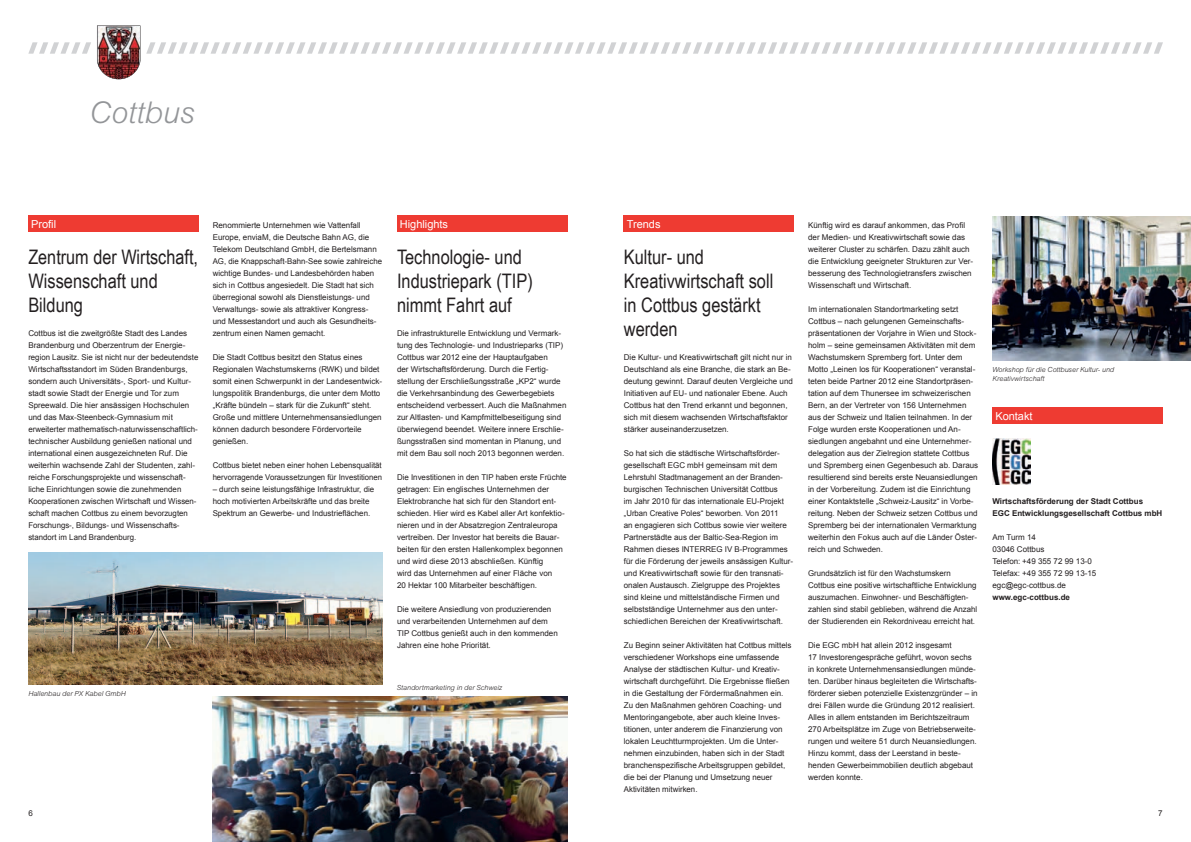
<style>
.page{position:relative;width:1191px;height:842px;background:#fff}
.page>*{position:absolute;margin:0;border:0;box-sizing:border-box;transform-origin:0 0}
.t1{font:italic 300 30px "Arial";color:#939598}
.t2{font:20px/24px "Arial Narrow";color:#231f20}
.t3{font:11px "Arial";color:#fff}
.t4{font:8px/12px "Arial";color:#231f20}
.t5{font:700 8px/12px "Arial";color:#231f20}
.t6{font:italic 300 7px/9px "Arial";color:#231f20}
</style>
<div class="page">
<div style="left:92px;top:22px;width:52px;height:60px;background:linear-gradient(to right,#fff,#fff)"></div>
<svg style="left:28px;top:26px;width:1135px;height:53px"></svg>
<div style="left:397px;top:216px;width:170px;height:16px;background:#ee3b32"></div>
<div style="left:28px;top:216px;width:170px;height:16px;background:#ee3b32"></div>
<div style="left:624px;top:216px;width:170px;height:16px;background:#ee3b32"></div>
<div style="left:992px;top:408px;width:170px;height:16px;background:#ee3b32"></div>
<img style="left:992px;top:438px;width:38px;height:47px">
<img style="left:28px;top:552px;width:355px;height:132px">
<img style="left:213px;top:696px;width:354px;height:146px">
<img style="left:992px;top:216px;width:199px;height:144px">
<h1 class="t1" style="left:90px;top:95px;width:107px">Cottbus</h1>
<h3 class="t3" style="left:31px;top:217px;width:27px">Profil</h3>
<h2 class="t2" style="left:28px;top:244px;width:171px">Zentrum der Wirtschaft,<br>Wissenschaft und<br>Bildung</h2>
<p class="t4" style="left:28px;top:327px;width:171px">Cottbus ist die zweitgrößte Stadt des Landes Brandenburg und Oberzentrum der Energie&shy;region Lausitz. Sie ist nicht nur der bedeutendste Wirtschaftsstandort im Süden Brandenburgs, sondern auch Universitäts-, Sport- und Kultur&shy;stadt sowie Stadt der Energie und Tor zum Spreewald. Die hier ansässigen Hochschulen und das Max-Steenbeck-Gymnasium mit erweiterter mathematisch-naturwissenschaftlich&shy;technischer Ausbildung genießen national und international einen ausgezeichneten Ruf. Die weiterhin wachsende Zahl der Studenten, zahl&shy;reiche Forschungsprojekte und wissenschaft&shy;liche Einrichtungen sowie die zunehmenden Kooperationen zwischen Wirtschaft und Wissen&shy;schaft machen Cottbus zu einem bevorzugten Forschungs-, Bildungs- und Wissenschafts&shy;standort im Land Brandenburg.</p>
<p class="t4" style="left:213px;top:219px;width:171px">Renommierte Unternehmen wie Vattenfall Europe, enviaM, die Deutsche Bahn AG, die Telekom Deutschland GmbH, die Bertelsmann AG, die Knappschaft-Bahn-See sowie zahlreiche wichtige Bundes- und Landesbehörden haben sich in Cottbus angesiedelt. Die Stadt hat sich überregional sowohl als Dienstleistungs- und Verwaltungs- sowie als attraktiver Kongress&shy;und Messestandort und auch als Gesundheits&shy;zentrum einen Namen gemacht.</p>
<p class="t4" style="left:213px;top:351px;width:171px">Die Stadt Cottbus besitzt den Status eines Regionalen Wachstumskerns (RWK) und bildet somit einen Schwerpunkt in der Landesentwick&shy;lungspolitik Brandenburgs, die unter dem Motto „Kräfte bündeln – stark für die Zukunft“ steht.<br>Große und mittlere Unternehmensansiedlungen können dadurch besondere Fördervorteile genießen.</p>
<p class="t4" style="left:213px;top:459px;width:171px">Cottbus bietet neben einer hohen Lebensqualität hervorragende Voraussetzungen für Investitionen</p>
<p class="t4" style="left:213px;top:483px;width:163px">– durch seine leistungsfähige Infrastruktur, die hoch motivierten Arbeitskräfte und das breite<br>Spektrum an Gewerbe- und Industrieflächen.</p>
<p class="t6" style="left:28px;top:689px;width:99px">Hallenbau der PX Kabel GmbH</p>
<h3 class="t3" style="left:400px;top:217px;width:50px">Highlights</h3>
<h2 class="t2" style="left:397px;top:244px;width:137px">Technologie- und<br>Industriepark (TIP) nimmt Fahrt auf</h2>
<p class="t4" style="left:397px;top:327px;width:171px">Die infrastrukturelle Entwicklung und Vermark&shy;tung des Technologie- und Industrieparks (TIP)<br>Cottbus war 2012 eine der Hauptaufgaben<br>der Wirtschaftsförderung. Durch die Fertig&shy;stellung der Erschließungsstraße „KP2“ wurde die Verkehrsanbindung des Gewerbegebiets entscheidend verbessert. Auch die Maßnahmen zur Altlasten- und Kampfmittelbeseitigung sind überwiegend beendet. Weitere innere Erschlie&shy;ßungsstraßen sind momentan in Planung, und mit dem Bau soll noch 2013 begonnen werden.</p>
<p class="t4" style="left:397px;top:471px;width:171px">Die Investitionen in den TIP haben erste Früchte getragen: Ein englisches Unternehmen der Elektrobranche hat sich für den Standort ent&shy;schieden. Hier wird es Kabel aller Art konfektio&shy;nieren und in der Absatzregion Zentraleuropa vertreiben. Der Investor hat bereits die Bauar&shy;beiten für den ersten Hallenkomplex begonnen und wird diese 2013 abschließen. Künftig<br>wird das Unternehmen auf einer Fläche von<br>20 Hektar 100 Mitarbeiter beschäftigen.</p>
<p class="t4" style="left:397px;top:603px;width:162px">Die weitere Ansiedlung von produzierenden und verarbeitenden Unternehmen auf dem TIP Cottbus genießt auch in den kommenden Jahren eine hohe Priorität.</p>
<p class="t6" style="left:397px;top:683px;width:107px">Standortmarketing in der Schweiz</p>
<h3 class="t3" style="left:626px;top:217px;width:35px">Trends</h3>
<h2 class="t2" style="left:624px;top:244px;width:151px">Kultur- und<br>Kreativ wirtschaft soll in Cottbus gestärkt werden</h2>
<p class="t4" style="left:624px;top:351px;width:171px">Die Kultur- und Kreativwirtschaft gilt nicht nur in Deutschland als eine Branche, die stark an Be&shy;deutung gewinnt. Darauf deuten Vergleiche und Initiativen auf EU- und nationaler Ebene. Auch Cottbus hat den Trend erkannt und begonnen, sich mit diesem wachsenden Wirtschaftsfaktor stärker auseinanderzusetzen.</p>
<p class="t4" style="left:624px;top:447px;width:171px">So hat sich die städtische Wirtschaftsförder&shy;gesellschaft EGC mbH gemeinsam mit dem Lehrstuhl Stadtmanagement an der Branden&shy;burgischen Technischen Universität Cottbus<br>im Jahr 2010 für das internationale EU-Projekt „Urban Creative Poles“ beworben. Von 2011<br>an engagieren sich Cottbus sowie vier weitere Partnerstädte aus der Baltic-Sea-Region im Rahmen dieses INTERREG IV B-Programmes für die Förderung der jeweils ansässigen Kultur&shy;und Kreativwirtschaft sowie für den transnati&shy;onalen Austausch. Zielgruppe des Projektes sind kleine und mittelständische Firmen und selbstständige Unternehmer aus den unter&shy;schiedlichen Bereichen der Kreativwirtschaft.</p>
<p class="t4" style="left:624px;top:639px;width:169px">Zu Beginn seiner Aktivitäten hat Cottbus mittels verschiedener Workshops eine umfassende Analyse der städtischen Kultur- und Kreativ&shy;wirtschaft durchgeführt. Die Ergebnisse fließen in die Gestaltung der Fördermaßnahmen ein.<br>Zu den Maßnahmen gehören Coaching- und Mentoring angebote, aber auch kleine Inves&shy;titionen, unter anderem die Finanzierung von lokalen Leuchtturm projekten. Um die Unter&shy;nehmen einzubinden, haben sich in der Stadt branchenspezifische Arbeitsgruppen gebildet, die bei der Planung und Umsetzung neuer Aktivitäten mitwirken.</p>
<p class="t4" style="left:808px;top:219px;width:166px">Künftig wird es darauf ankommen, das Profil der Medien- und Kreativwirtschaft sowie das weiterer Cluster zu schärfen. Dazu zählt auch die Entwicklung geeigneter Strukturen zur Ver&shy;besserung des Technologietransfers zwischen Wissenschaft und Wirtschaft.</p>
<p class="t4" style="left:808px;top:303px;width:172px">Im internationalen Standortmarketing setzt Cottbus – nach gelungenen Gemeinschafts&shy;präsentationen der Vorjahre in Wien und Stock&shy;holm – seine gemeinsamen Aktivitäten mit dem Wachstumskern Spremberg fort. Unter dem Motto „Leinen los für Kooperationen“ veranstal&shy;teten beide Partner 2012 eine Standortpräsen&shy;tation auf dem Thunersee im schweizerischen Bern, an der Vertreter von 156 Unternehmen aus der Schweiz und Italien teilnahmen. In der Folge wurden erste Kooperationen und An&shy;siedlungen angebahnt und eine Unternehmer&shy;delegation aus der Zielregion stattete Cottbus und Spremberg einen Gegenbesuch ab. Daraus resultierend sind bereits erste Neuansiedlungen in der Vorbereitung. Zudem ist die Einrichtung einer Kontaktstelle „Schweiz-Lausitz“ in Vorbe&shy;reitung. Neben der Schweiz setzen Cottbus und Spremberg bei der internationalen Vermarktung weiterhin den Fokus auch auf die Länder Öster&shy;reich und Schweden.</p>
<p class="t4" style="left:808px;top:567px;width:171px">Grundsätzlich ist für den Wachstumskern Cottbus eine positive wirtschaftliche Entwicklung auszumachen. Einwohner- und Beschäftigten&shy;zahlen sind stabil geblieben, während die Anzahl der Studierenden ein Rekordniveau erreicht hat.</p>
<p class="t4" style="left:808px;top:639px;width:171px">Die EGC mbH hat allein 2012 insgesamt<br>17 Investorengespräche geführt, wovon sechs in konkrete Unternehmensansiedlungen münde&shy;ten. Darüber hinaus begleiteten die Wirtschafts&shy;förderer sieben potenzielle Existenzgründer – in drei Fällen wurde die Gründung 2012 realisiert.<br>Alles in allem entstanden im Berichtszeitraum 270 Arbeitsplätze im Zuge von Betriebserweite&shy;rungen und weitere 51 durch Neuansiedlungen.<br>Hinzu kommt, dass der Leerstand in beste&shy;henden Gewerbeimmobilien deutlich abgebaut werden konnte.</p>
<p class="t6" style="left:992px;top:365px;width:123px">Workshop für die Cottbuser Kultur- und<br>Kreativwirtschaft</p>
<h3 class="t3" style="left:995px;top:409px;width:39px">Kontakt</h3>
<p class="t5" style="left:992px;top:495px;width:171px">Wirtschaftsförderung der Stadt Cottbus<br>EGC Entwicklungsgesellschaft Cottbus mbH</p>
<p class="t4" style="left:992px;top:531px;width:105px">Am Turm 14<br>03046 Cottbus<br>Telefon: +49 355 72 99 13-0<br>Telefax: +49 355 72 99 13-15 egc@egc-cottbus.de</p>
<p class="t5" style="left:992px;top:591px;width:79px">www.egc-cottbus.de</p>
<p class="t4" style="left:28px;top:807px;width:6px">6</p>
<p class="t4" style="left:1158px;top:807px;width:6px">7</p>
</div>
